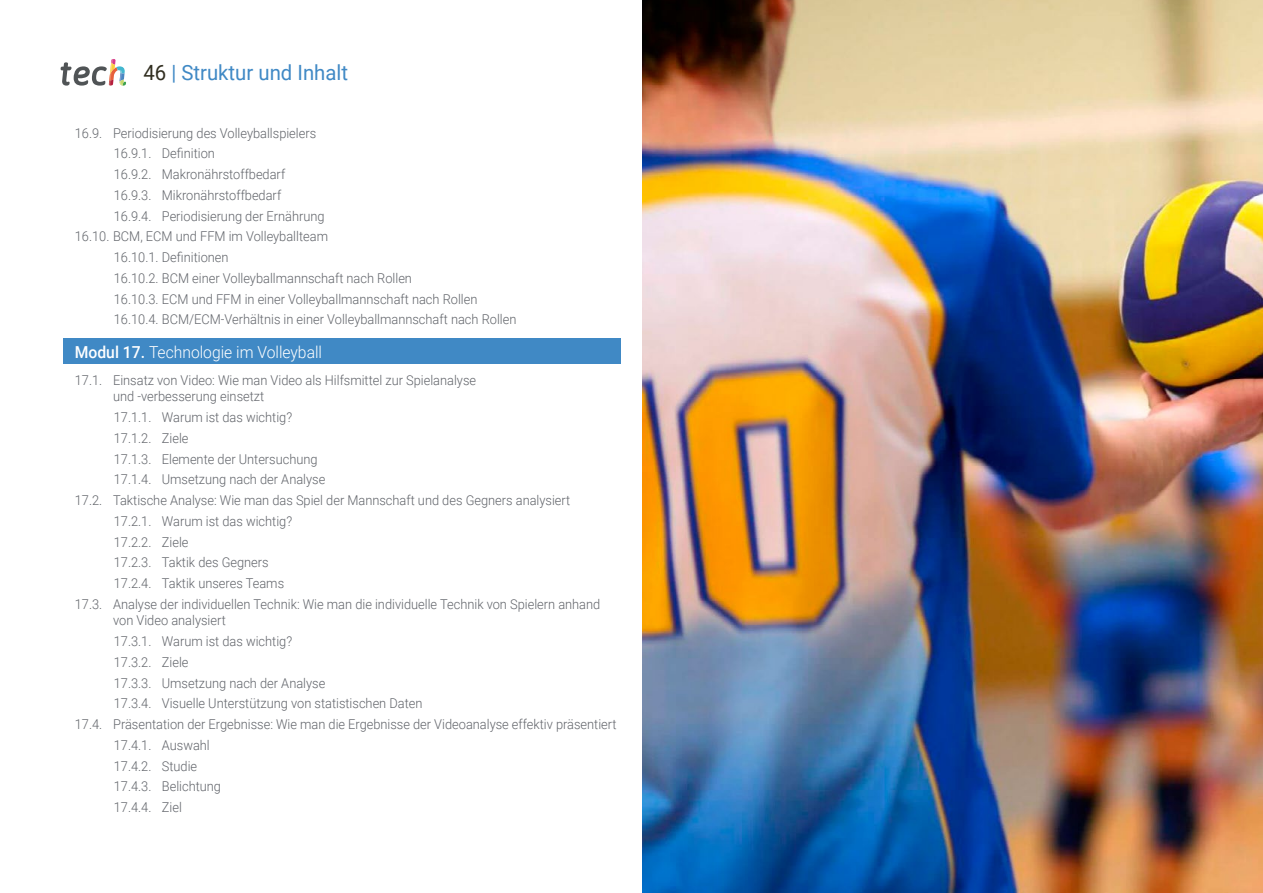
<style>
.page{position:relative;width:1263px;height:893px;background:#fff}
.page>*{position:absolute;margin:0;border:0;box-sizing:border-box;transform-origin:0 0}
.t1{font:21px "Roboto";color:#4089c5}
.t2{font:300 16.5px "Roboto";color:#fff;scale:.95 1}
.t3{font:300 13.5px/16.5px "Roboto";color:#61646a;scale:.95 1}
.s1{color:#312e20}
.s2{font-weight:500}
</style>
<div class="page">
<div style="left:64px;top:339px;width:557px;height:25px;background:#4089c5"></div>
<img style="left:642px;top:0;width:621px;height:893px">
<svg style="left:61px;top:59px;width:65px;height:27px"></svg>
<h1 class="t1" style="left:144px;top:57px;width:206px"><span class="s1">46</span> | Struktur und Inhalt</h1>
<p class="t3" style="left:75px;top:124px;width:256px">16.9. Periodisierung des Volleyballspielers</p>
<p class="t3" style="left:114px;top:145px;width:108px">16.9.1. Definition</p>
<p class="t3" style="left:114px;top:166px;width:182px">16.9.2. Makronährstoffbedarf</p>
<p class="t3" style="left:114px;top:186px;width:178px">16.9.3. Mikronährstoffbedarf</p>
<p class="t3" style="left:114px;top:207px;width:223px">16.9.4. Periodisierung der Ernährung</p>
<p class="t3" style="left:75px;top:228px;width:268px">16.10. BCM, ECM und FFM im Volleyballteam</p>
<p class="t3" style="left:114px;top:249px;width:122px">16.10.1. Definitionen</p>
<p class="t3" style="left:114px;top:269px;width:315px">16.10.2. BCM einer Volleyballmannschaft nach Rollen</p>
<p class="t3" style="left:114px;top:290px;width:384px">16.10.3. ECM und FFM in einer Volleyballmannschaft nach Rollen</p>
<p class="t3" style="left:114px;top:311px;width:425px">16.10.4. BCM/ECM-Verhältnis in einer Volleyballmannschaft nach Rollen</p>
<p class="t2" style="left:75px;top:340px;width:262px"><span class="s2">Modul 17.</span> Technologie im Volleyball</p>
<p class="t3" style="left:113px;top:371px;width:384px;text-indent:-38px">17.1. Einsatz von Video: Wie man Video als Hilfsmittel zur Spielanalyse und -verbesserung einsetzt</p>
<p class="t3" style="left:114px;top:408px;width:189px">17.1.1. Warum ist das wichtig?</p>
<p class="t3" style="left:114px;top:429px;width:80px">17.1.2. Ziele</p>
<p class="t3" style="left:114px;top:450px;width:216px">17.1.3. Elemente der Untersuchung</p>
<p class="t3" style="left:114px;top:471px;width:224px">17.1.4. Umsetzung nach der Analyse</p>
<p class="t3" style="left:75px;top:491px;width:523px">17.2. Taktische Analyse: Wie man das Spiel der Mannschaft und des Gegners analysiert</p>
<p class="t3" style="left:114px;top:512px;width:189px">17.2.1. Warum ist das wichtig?</p>
<p class="t3" style="left:114px;top:533px;width:80px">17.2.2. Ziele</p>
<p class="t3" style="left:114px;top:554px;width:165px">17.2.3. Taktik des Gegners</p>
<p class="t3" style="left:114px;top:574px;width:181px">17.2.4. Taktik unseres Teams</p>
<p class="t3" style="left:75px;top:595px;width:555px">17.3. Analyse der individuellen Technik: Wie man die individuelle Technik von Spielern anhand</p>
<p class="t3" style="left:113px;top:612px;width:120px">von Video analysiert</p>
<p class="t3" style="left:114px;top:632px;width:189px">17.3.1. Warum ist das wichtig?</p>
<p class="t3" style="left:114px;top:653px;width:80px">17.3.2. Ziele</p>
<p class="t3" style="left:114px;top:674px;width:224px">17.3.3. Umsetzung nach der Analyse</p>
<p class="t3" style="left:114px;top:695px;width:326px">17.3.4. Visuelle Unterstützung von statistischen Daten</p>
<p class="t3" style="left:75px;top:715px;width:572px">17.4. Präsentation der Ergebnisse: Wie man die Ergebnisse der Videoanalyse effektiv präsentiert</p>
<p class="t3" style="left:114px;top:736px;width:102px">17.4.1. Auswahl</p>
<p class="t3" style="left:114px;top:757px;width:89px">17.4.2. Studie</p>
<p class="t3" style="left:114px;top:778px;width:114px">17.4.3. Belichtung</p>
<p class="t3" style="left:114px;top:798px;width:73px">17.4.4. Ziel</p>
</div>
